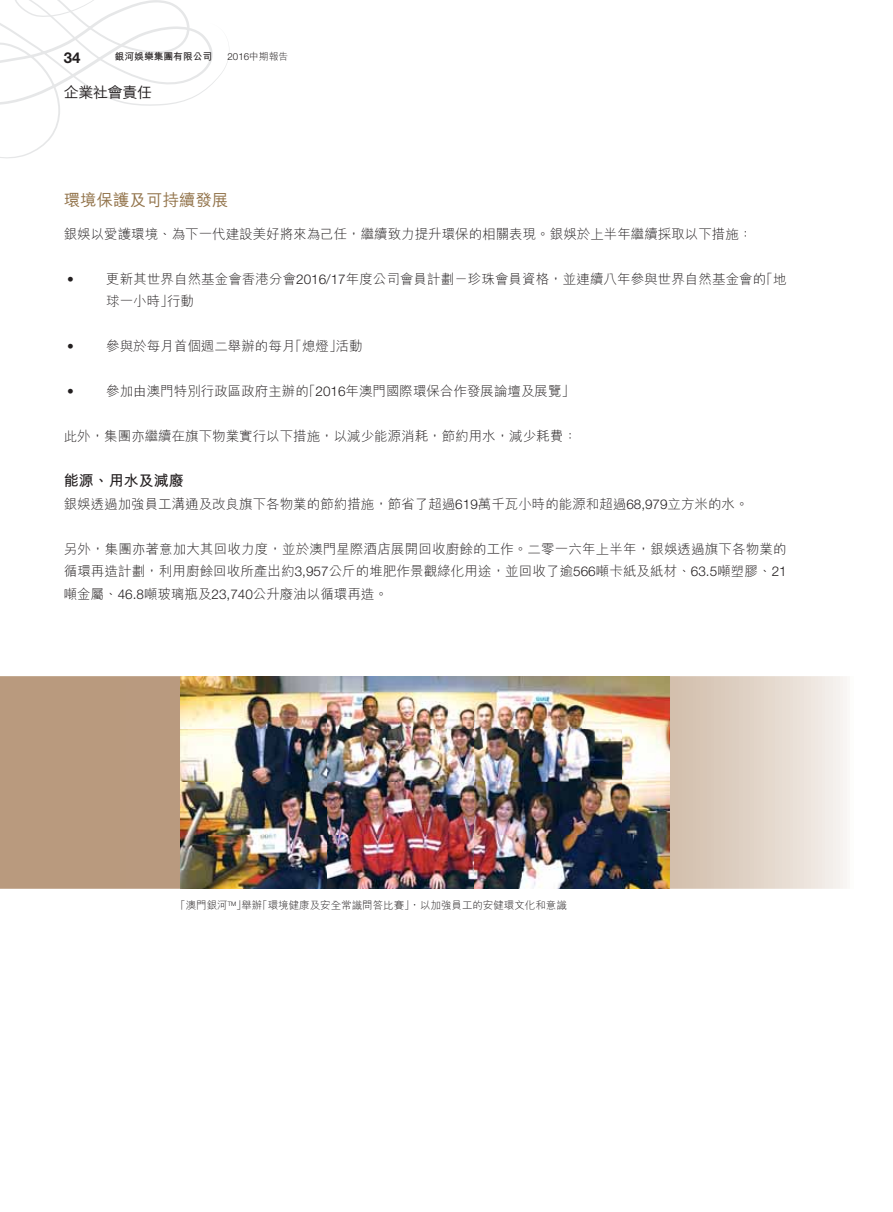
<style>
.page{position:relative;width:893px;height:1212px;background:#fff}
.page>*{position:absolute;margin:0;border:0;box-sizing:border-box;transform-origin:0 0}
.t1{font:16.5px "M Hei HK Medium E Ten B5 H";color:#92734a}
.t2{font:15px "M Hei HK Bold E Ten B5 H";color:#231f20}
.t3{font:15px "M Hei HK Medium E Ten B5 H";letter-spacing:-.02em;color:#231f20}
.t4{font:700 15px "Helvetica Neue LT Std";color:#231f20}
.t5{font:13.5px/22.5px "M Hei HK Light E Ten B5 H";color:#231f20}
.t6{font:10.5px "M Hei HK Light E Ten B5 H";color:#231f20}
.t7{font:9.75px "M Hei HK Bold E Ten B5 H";color:#231f20}
.t8{font:300 9.75px "Helvetica Neue LT Std";color:#231f20}
.s1{font-family:"M Hei HK Light E Ten B5 H";font-weight:400}
.s2{font-family:"Helvetica Neue LT Std";font-weight:300}
</style>
<div class="page">
<svg style="left:0;top:0;width:230px;height:159px"></svg>
<svg style="left:0;top:676px;width:847px;height:213px;background:#cdb8a4"></svg>
<img style="left:180px;top:676px;width:490px;height:213px">
<p class="t4" style="left:64px;top:52px;width:18px">34</p>
<p class="t7" style="left:115px;top:52px;width:99px">銀河娛樂集團有限公司</p>
<p class="t8" style="left:227px;top:53px;width:62px">2016<span class="s1">中期報告</span></p>
<p class="t3" style="left:64px;top:87px;width:90px">企業社會責任</p>
<p class="t1" style="left:64px;top:194px;width:167px">環境保護及可持續發展</p>
<p class="t5" style="left:64px;top:224px;width:690px">銀娛以愛護環境、為下一代建設美好將來為己任，繼續致力提升環保的相關表現。銀娛於上半年繼續採取以下措施：</p>
<p class="t5" style="left:106px;top:269px;width:682px;text-indent:-39px"><span class="s2">•</span> 更新其世界自然基金會香港分會<span class="s2">2016/17</span>年度公司會員計劃－珍珠會員資格，並連續八年參與世界自然基金會的「地球一小時」行動</p>
<p class="t5" style="left:67px;top:337px;width:297px"><span class="s2">•</span> 參與於每月首個週二舉辦的每月「熄燈」活動</p>
<p class="t5" style="left:67px;top:382px;width:509px"><span class="s2">•</span> 參加由澳門特別行政區政府主辦的「<span class="s2">2016</span>年澳門國際環保合作發展論壇及展覽」</p>
<p class="t5" style="left:64px;top:427px;width:514px">此外，集團亦繼續在旗下物業實行以下措施，以減少能源消耗，節約用水，減少耗費：</p>
<p class="t2" style="left:64px;top:475px;width:122px">能源、用水及減廢</p>
<p class="t5" style="left:64px;top:494px;width:686px">銀娛透過加強員工溝通及改良旗下各物業的節約措施，節省了超過<span class="s2">619</span>萬千瓦小時的能源和超過<span class="s2">68,979</span>立方米的水。</p>
<p class="t5" style="left:64px;top:539px;width:724px;text-align:justify">另外，集團亦著意加大其回收力度，並於澳門星際酒店展開回收廚餘的工作。二零一六年上半年，銀娛透過旗下各物業的循環再造計劃，利用廚餘回收所產出約<span class="s2">3,957</span>公斤的堆肥作景觀綠化用途，並回收了逾<span class="s2">566</span>噸卡紙及紙材、<span class="s2">63.5</span>噸塑膠、<span class="s2">21</span>噸金屬、<span class="s2">46.8</span>噸玻璃瓶及<span class="s2">23,740</span>公升廢油以循環再造。</p>
<p class="t6" style="left:175px;top:901px;width:393px">「澳門銀河<sup>TM</sup>」舉辦「環境健康及安全常識問答比賽」，以加強員工的安健環文化和意識</p>
</div>
